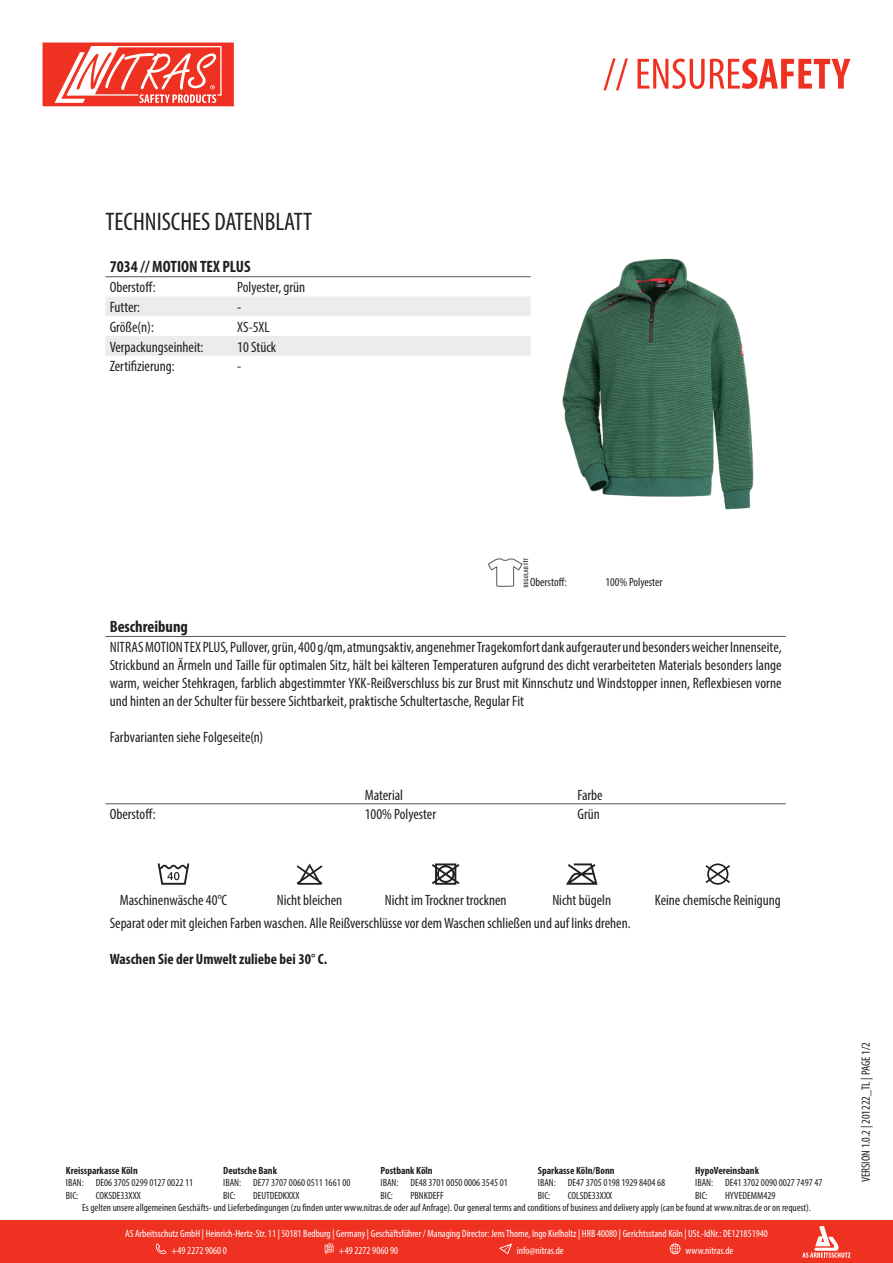
<style>
.page{position:relative;width:893px;height:1263px;background:#fff}
.page>*{position:absolute;margin:0;border:0;box-sizing:border-box;transform-origin:0 0}
.t1{font:condensed 25.5px "Myriad Pro";color:#231f20}
.t2{font:700 condensed 16.5px "Myriad Pro";color:#231f20}
.Headline_Nitras{font:condensed 15px/18px "Myriad Pro";color:#231f20;text-align:justify}
.t3{font:700 condensed 15px "Myriad Pro";color:#231f20}
.t4{font:condensed 12px "Myriad Pro";color:#231f20}
.t5{font:condensed 10.5px/12.6px "Myriad Pro";color:#231f20}
.t6{font:condensed 10.5px/17px "Myriad Pro";color:#fff}
.t7{font:700 condensed 10.5px "Myriad Pro";color:#231f20}
</style>
<div class="page">
<svg style="left:603px;top:58px;width:247px;height:32px"></svg>
<svg style="left:43px;top:43px;width:191px;height:63px"></svg>
<div style="left:0;top:1220px;width:893px;height:43px;background:#ef3122"></div>
<svg style="left:802px;top:1226px;width:48px;height:32px"></svg>
<svg style="left:156px;top:1243px;width:10px;height:11px"></svg>
<svg style="left:325px;top:1243px;width:9px;height:11px"></svg>
<svg style="left:499px;top:1243px;width:13px;height:11px"></svg>
<svg style="left:670px;top:1243px;width:10px;height:11px"></svg>
<svg style="left:105px;top:297px;width:426px;height:59px"></svg>
<hr style="left:105px;top:276px;width:128px;height:1px;background:#57585a">
<hr style="left:233px;top:276px;width:298px;height:1px;background:#57585a">
<img style="left:562px;top:258px;width:192px;height:252px">
<svg style="left:487px;top:558px;width:41px;height:30px"></svg>
<hr style="left:105px;top:636px;width:681px;height:1px;background:#57585a">
<svg style="left:105px;top:804px;width:681px;height:1px"></svg>
<hr style="left:105px;top:803px;width:256px;height:1px;background:#57585a">
<hr style="left:361px;top:803px;width:212px;height:1px;background:#57585a">
<hr style="left:573px;top:803px;width:213px;height:1px;background:#57585a">
<svg style="left:158px;top:863px;width:31px;height:22px"></svg>
<svg style="left:297px;top:863px;width:25px;height:22px"></svg>
<svg style="left:432px;top:863px;width:27px;height:22px"></svg>
<svg style="left:566px;top:863px;width:32px;height:22px"></svg>
<svg style="left:705px;top:863px;width:25px;height:22px"></svg>
<p class="t1" style="left:105px;top:206px;width:208px">TECHNISCHES DATENBLATT</p>
<p class="t2" style="left:110px;top:257px;width:142px">7034 // MOTION TEX PLUS</p>
<p class="Headline_Nitras" style="left:110px;top:278px;width:47px">Oberstoff:</p>
<p class="Headline_Nitras" style="left:237px;top:278px;width:70px">Polyester, grün</p>
<p class="Headline_Nitras" style="left:110px;top:298px;width:32px">Futter:</p>
<p class="Headline_Nitras" style="left:237px;top:298px;width:6px">-</p>
<p class="Headline_Nitras" style="left:110px;top:318px;width:46px">Größe(n):</p>
<p class="Headline_Nitras" style="left:237px;top:318px;width:34px">XS-5XL</p>
<p class="Headline_Nitras" style="left:110px;top:337px;width:95px">Verpackungseinheit:</p>
<p class="Headline_Nitras" style="left:237px;top:337px;width:40px">10 Stück</p>
<p class="Headline_Nitras" style="left:110px;top:357px;width:67px">Zertifizierung:</p>
<p class="Headline_Nitras" style="left:237px;top:357px;width:6px">-</p>
<p class="t4" style="left:530px;top:574px;width:38px">Oberstoff:</p>
<p class="t4" style="left:605px;top:574px;width:58px">100% Polyester</p>
<p class="t2" style="left:110px;top:616px;width:80px">Beschreibung</p>
<p class="Headline_Nitras" style="left:110px;top:638px;width:673px">NITRAS MOTION TEX PLUS, Pullover, grün, 400 g/qm, atmungsaktiv, angenehmer Tragekomfort dank aufgerauter und besonders weicher Innenseite, Strickbund an Ärmeln und Taille für optimalen Sitz, hält bei kälteren Temperaturen aufgrund des dicht verarbeiteten Materials besonders lange warm, weicher Stehkragen, farblich abgestimmter YKK-Reißverschluss bis zur Brust mit Kinnschutz und Windstopper innen, Reflexbiesen vorne und hinten an der Schulter für bessere Sichtbarkeit, praktische Schultertasche, Regular Fit</p>
<p class="Headline_Nitras" style="left:110px;top:728px;width:155px">Farbvarianten siehe Folgeseite(n)</p>
<p class="Headline_Nitras" style="left:365px;top:785px;width:40px">Material</p>
<p class="Headline_Nitras" style="left:577px;top:785px;width:27px">Farbe</p>
<p class="Headline_Nitras" style="left:110px;top:805px;width:47px">Oberstoff:</p>
<p class="Headline_Nitras" style="left:365px;top:805px;width:73px">100% Polyester</p>
<p class="Headline_Nitras" style="left:577px;top:805px;width:24px">Grün</p>
<p class="Headline_Nitras" style="left:120px;top:891px;width:109px">Maschinenwäsche 40°C</p>
<p class="Headline_Nitras" style="left:277px;top:891px;width:67px">Nicht bleichen</p>
<p class="Headline_Nitras" style="left:385px;top:891px;width:123px">Nicht im Trockner trocknen</p>
<p class="Headline_Nitras" style="left:552px;top:891px;width:60px">Nicht bügeln</p>
<p class="Headline_Nitras" style="left:655px;top:891px;width:128px">Keine chemische Reinigung</p>
<p class="Headline_Nitras" style="left:110px;top:914px;width:522px">Separat oder mit gleichen Farben waschen. Alle Reißverschlüsse vor dem Waschen schließen und auf links drehen.</p>
<p class="t3" style="left:110px;top:949px;width:219px">Waschen Sie der Umwelt zuliebe bei 30° C.</p>
<p class="t7" style="left:66px;top:1164px;width:73px">Kreissparkasse Köln</p>
<p class="t7" style="left:223px;top:1164px;width:55px">Deutsche Bank</p>
<p class="t7" style="left:381px;top:1164px;width:54px">Postbank Köln</p>
<p class="t7" style="left:538px;top:1164px;width:78px">Sparkasse Köln/Bonn</p>
<p class="t7" style="left:695px;top:1164px;width:65px">HypoVereinsbank</p>
<p class="t5" style="left:66px;top:1176px;width:19px">IBAN:<br>BIC:</p>
<p class="t5" style="left:96px;top:1176px;width:99px">DE06 3705 0299 0127 0022 11<br>COKSDE33XXX</p>
<p class="t5" style="left:223px;top:1176px;width:19px">IBAN:<br>BIC:</p>
<p class="t5" style="left:253px;top:1176px;width:99px">DE77 3707 0060 0511 1661 00<br>DEUTDEDKXXX</p>
<p class="t5" style="left:381px;top:1176px;width:19px">IBAN:<br>BIC:</p>
<p class="t5" style="left:410px;top:1176px;width:99px">DE48 3701 0050 0006 3545 01<br>PBNKDEFF</p>
<p class="t5" style="left:538px;top:1176px;width:19px">IBAN:<br>BIC:</p>
<p class="t5" style="left:568px;top:1176px;width:99px">DE47 3705 0198 1929 8404 68<br>COLSDE33XXX</p>
<p class="t5" style="left:695px;top:1176px;width:19px">IBAN:<br>BIC:</p>
<p class="t5" style="left:725px;top:1176px;width:99px">DE41 3702 0090 0027 7497 47</p>
<p class="t5" style="left:725px;top:1189px;width:52px">HYVEDEMM429</p>
<p class="t5" style="left:82px;top:1201px;width:730px">Es gelten unsere allgemeinen Geschäfts- und Lieferbedingungen (zu finden unter www.nitras.de oder auf Anfrage). Our general terms and conditions of business and delivery apply (can be found at www.nitras.de or on request).</p>
<p class="t6" style="left:171px;top:1225px;width:598px;text-indent:-46px">AS Arbeitsschutz GmbH | Heinrich-Hertz-Str. 11 | 50181 Bedburg | Germany | Geschäftsführer / Managing Director: Jens Thome, Ingo Kielholtz | HRB 40080 | Gerichtsstand Köln | USt.-IdNr.: DE121851940 +49 2272 9060 0</p>
<p class="t6" style="left:338px;top:1242px;width:61px">+49 2272 9060 90</p>
<p class="t6" style="left:517px;top:1242px;width:48px">info@nitras.de</p>
<p class="t6" style="left:685px;top:1242px;width:49px">www.nitras.de</p>
<p class="t4" style="left:859px;top:1182px;width:141px;rotate:-90deg">VERSION 1.0.2 | 201222_TL | PAGE 1/2</p>
</div>
